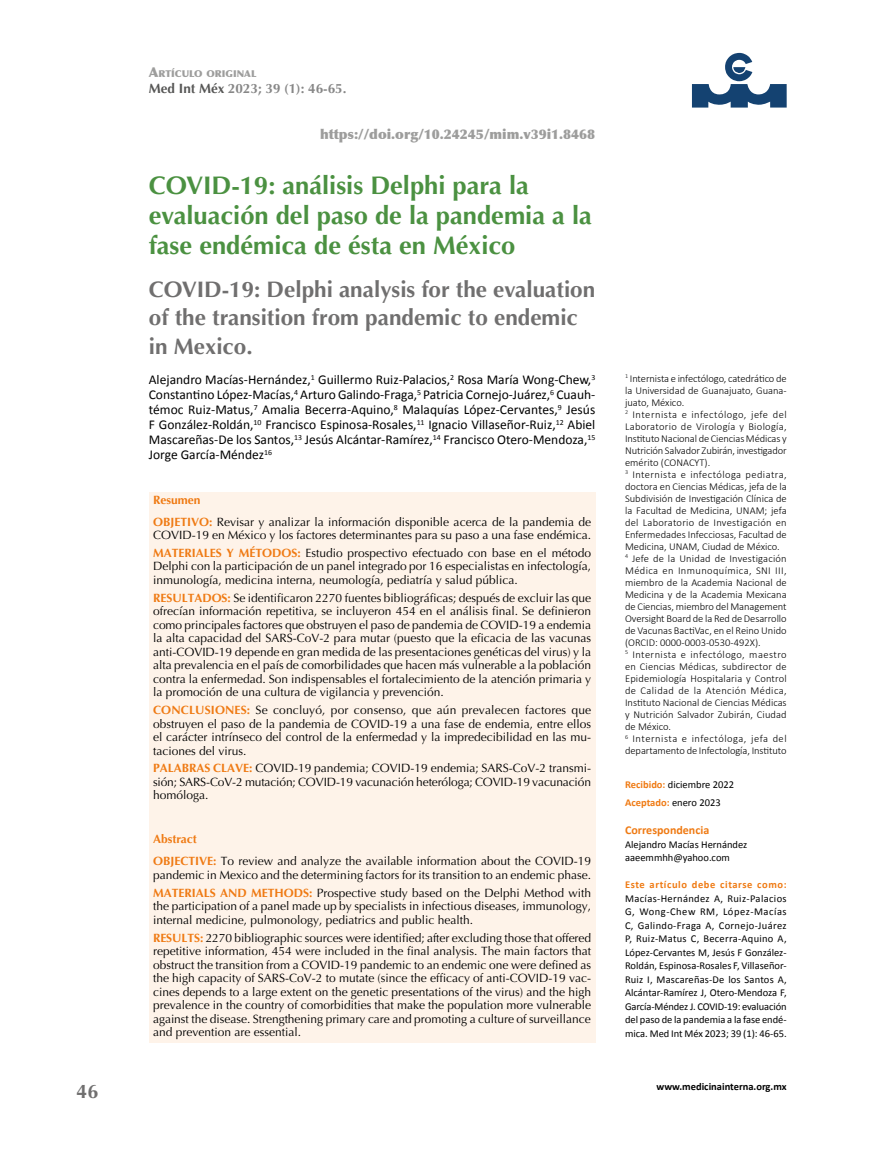
<style>
.page{position:relative;width:893px;height:1149px;background:#fff}
.page>*{position:absolute;margin:0;border:0;box-sizing:border-box;transform-origin:0 0}
.t1{font:700 25.5px/30px "Optima";color:#4b9141}
.t2{font:700 22.5px/28.5px "Optima";color:#706f6f}
.t3{font:700 19.5px "Optima";color:#706f6f}
.t4{font:13.5px/15px "Calibri";color:#000;text-align:justify}
.t5{font:900 13.5px "Optima";color:#9d9d9c}
.t6{font:700 13.5px "Optima";color:#878787}
.t7{font:12px/13.5px "Optima";color:#000}
.t8{font:700 12px "Calibri";color:#ef7a13}
.t9{font:300 10.5px/12px "Calibri";color:#000}
.t10{font:10.5px/13.5px "Calibri";color:#000}
.t11{font:700 10.5px "Calibri";letter-spacing:.055em;color:#ef7a13}
.t12{font:700 10.5px "Calibri";color:#000}
.t13{font:900 9.45px "Optima";color:#9d9d9c}
.s1{font-size:13.5px}
.s2{color:#575756}
.s3{font-weight:700;color:#ef7a13}
</style>
<div class="page">
<svg style="left:692px;top:53px;width:95px;height:54px"></svg>
<div style="left:149px;top:492px;width:446px;height:550px;background:#fef3e9"></div>
<p class="t13" style="left:149px;top:68px;width:109px"><span class="s1">A</span>RTÍCULO ORIGINAL</p>
<p class="t6" style="left:149px;top:80px;width:199px"><span class="s2">Med Int Méx</span> 2023; 39 (1): 46-65.</p>
<p class="t5" style="left:320px;top:126px;width:277px">https://doi.org/10.24245/mim.v39i1.8468</p>
<h1 class="t1" style="left:149px;top:170px;width:444px">COVID-19: análisis Delphi para la evaluación del paso de la pandemia a la fase endémica de ésta en México</h1>
<h2 class="t2" style="left:149px;top:275px;width:448px">COVID-19: Delphi analysis for the evaluation of the transition from pandemic to endemic in Mexico.</h2>
<p class="t4" style="left:149px;top:371px;width:448px">Alejandro Macías-Hernández,<sup>1</sup> Guillermo Ruiz-Palacios,<sup>2</sup> Rosa María Wong-Chew,<sup>3<br></sup>Constantino López-Macías,<sup>4</sup> Arturo Galindo-Fraga,<sup>5</sup> Patricia Cornejo-Juárez,<sup>6</sup> Cuauh&shy;témoc Ruiz-Matus,<sup>7</sup> Amalia Becerra-Aquino,<sup>8</sup> Malaquías López-Cervantes,<sup>9</sup> Jesús F González-Roldán,<sup>10</sup> Francisco Espinosa-Rosales,<sup>11</sup> Ignacio Villaseñor-Ruiz,<sup>12</sup> Abiel Mascareñas-De los Santos,<sup>13</sup> Jesús Alcántar-Ramírez,<sup>14</sup> Francisco Otero-Mendoza,<sup>15<br></sup>Jorge García-Méndez<sup>16</sup></p>
<p class="t9" style="left:625px;top:371px;width:163px"><sup>1</sup> Internista e infectólogo, catedrático de la Universidad de Guanajuato, Guana&shy;juato, México.<br><sup>2</sup> Internista e infectólogo, jefe del Laboratorio de Virología y Biología, Instituto Nacional de Ciencias Médicas y Nutrición Salvador Zubirán, investigador emérito (CONACYT).<br><sup>3</sup> Internista e infectóloga pediatra, doctora en Ciencias Médicas, jefa de la Subdivisión de Investigación Clínica de la Facultad de Medicina, UNAM; jefa del Laboratorio de Investigación en Enfermedades Infecciosas, Facultad de Medicina, UNAM, Ciudad de México.<br><sup>4</sup> Jefe de la Unidad de Investigación Médica en Inmunoquímica, SNI III, miembro de la Academia Nacional de Medicina y de la Academia Mexicana de Ciencias, miembro del Management Oversight Board de la Red de Desarrollo de Vacunas BactiVac, en el Reino Unido (ORCID: 0000-0003-0530-492X).<br><sup>5</sup> Internista e infectólogo, maestro en Ciencias Médicas, subdirector de Epidemiología Hospitalaria y Control de Calidad de la Atención Médica, Instituto Nacional de Ciencias Médicas y Nutrición Salvador Zubirán, Ciudad de México.<br><sup>6</sup> Internista e infectóloga, jefa del departamento de Infectología, Instituto</p>
<p class="t7" style="left:153px;top:488px;width:439px;line-height:22px"><span class="s3">Resumen<br>OBJETIVO:</span> Revisar y analizar la información disponible acerca de la pandemia de</p>
<p class="t7" style="left:153px;top:526px;width:439px;line-height:17.7px">COVID-19 en México y los factores determinantes para su paso a una fase endémica.<br><span class="s3">MATERIALES Y MÉTODOS:</span> Estudio prospectivo efectuado con base en el método</p>
<p class="t7" style="left:153px;top:559px;width:439px">Delphi con la participación de un panel integrado por 16 especialistas en infectología, inmunología, medicina interna, neumología, pediatría y salud pública.</p>
<p class="t7" style="left:153px;top:591px;width:440px;text-align:justify"><span class="s3">RESULTADOS:</span> Se identificaron 2270 fuentes bibliográficas; después de excluir las que ofrecían información repetitiva, se incluyeron 454 en el análisis final. Se definieron como principales factores que obstruyen el paso de pandemia de COVID-19 a endemia la alta capacidad del SARS-CoV-2 para mutar (puesto que la eficacia de las vacunas anti-COVID-19 depende en gran medida de las presentaciones genéticas del virus) y la alta prevalencia en el país de comorbilidades que hacen más vulnerable a la población contra la enfermedad. Son indispensables el fortalecimiento de la atención primaria y la promoción de una cultura de vigilancia y prevención.</p>
<p class="t7" style="left:153px;top:703px;width:440px;text-align:justify"><span class="s3">CONCLUSIONES:</span> Se concluyó, por consenso, que aún prevalecen factores que obstruyen el paso de la pandemia de COVID-19 a una fase de endemia, entre ellos el carácter intrínseco del control de la enfermedad y la impredecibilidad en las mu&shy;taciones del virus.</p>
<p class="t7" style="left:153px;top:761px;width:439px;text-align:justify"><span class="s3">PALABRAS CLAVE:</span> COVID-19 pandemia; COVID-19 endemia; SARS-CoV-2 transmi&shy;sión; SARS-CoV-2 mutación; COVID-19 vacunación heteróloga; COVID-19 vacunación homóloga.</p>
<p class="t7" style="left:153px;top:828px;width:439px;line-height:22px"><span class="s3">Abstract<br>OBJECTIVE:</span> To review and analyze the available information about the COVID-19</p>
<p class="t7" style="left:153px;top:865px;width:439px;line-height:17.7px">pandemic in Mexico and the determining factors for its transition to an endemic phase.<br><span class="s3">MATERIALS AND METHODS:</span> Prospective study based on the Delphi Method with</p>
<p class="t7" style="left:153px;top:899px;width:439px">the participation of a panel made up by specialists in infectious diseases, immunology, internal medicine, pulmonology, pediatrics and public health.</p>
<p class="t7" style="left:153px;top:930px;width:440px;text-align:justify"><span class="s3">RESULTS:</span> 2270 bibliographic sources were identified; after excluding those that offered repetitive information, 454 were included in the final analysis. The main factors that obstruct the transition from a COVID-19 pandemic to an endemic one were defined as the high capacity of SARS-CoV-2 to mutate (since the efficacy of anti-COVID-19 vac&shy;cines depends to a large extent on the genetic presentations of the virus) and the high prevalence in the country of comorbidities that make the population more vulnerable against the disease. Strengthening primary care and promoting a culture of surveillance and prevention are essential.</p>
<p class="t10" style="left:625px;top:774px;width:111px;line-height:18px"><span class="s3">Recibido:</span> diciembre 2022<br><span class="s3">Aceptado:</span> enero 2023</p>
<p class="t8" style="left:625px;top:822px;width:86px">Correspondencia</p>
<p class="t10" style="left:625px;top:836px;width:124px">Alejandro Macías Hernández aaeemmhh@yahoo.com</p>
<p class="t11" style="left:625px;top:877px;width:163px">Este artículo debe citarse como:</p>
<p class="t10" style="left:625px;top:890px;width:163px;text-align:justify">Macías-Hernández A, Ruiz-Palacios G, Wong-Chew RM, López-Macías C, Galindo-Fraga A, Cornejo-Juárez P, Ruiz-Matus C, Becerra-Aquino A, López-Cervantes M, Jesús F González-Roldán, Espinosa-Rosales F, Villaseñor-Ruiz I, Mascareñas-De los Santos A, Alcántar-Ramírez J, Otero-Mendoza F, García-Méndez J. COVID-19: evaluación del paso de la pandemia a la fase endé&shy;mica. Med Int Méx 2023; 39 (1): 46-65.</p>
<h3 class="t3" style="left:77px;top:1079px;width:23px">46</h3>
<p class="t12" style="left:656px;top:1079px;width:132px">www.medicinainterna.org.mx</p>
</div>
